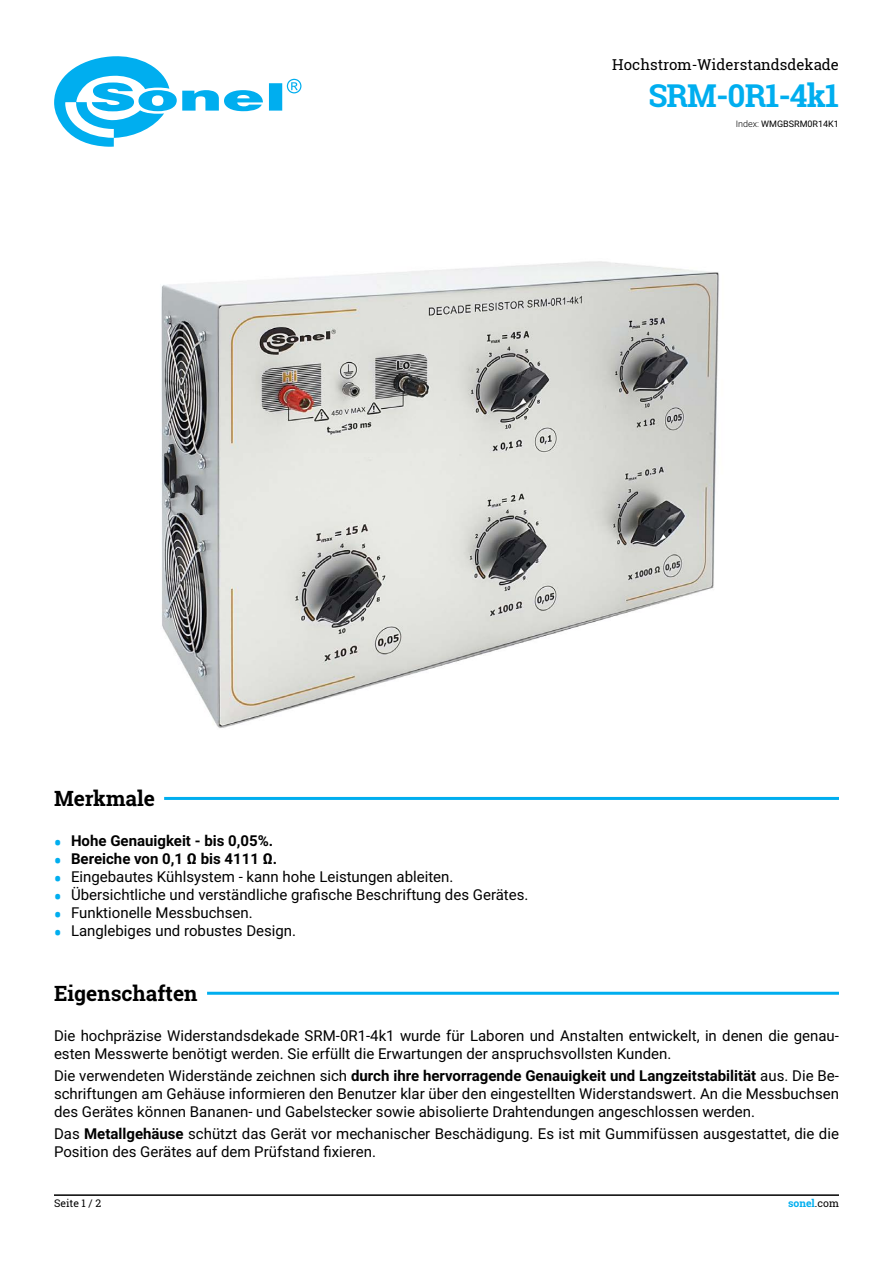
<style>
.page{position:relative;width:893px;height:1263px;background:#fff}
.page>*{position:absolute;margin:0;border:0;box-sizing:border-box;transform-origin:0 0}
.t1{font:700 31.5px "Roboto Slab";letter-spacing:-.03em;color:#00aeef}
.t2{font:700 21px "Roboto Slab";color:#000}
.t3{font:15px/18px "Roboto";color:#000}
.t4{font:700 15px "Roboto";color:#000}
.t5{font:15px "Roboto Slab";color:#000}
.t6{font:700 10.5px "Roboto Slab";color:#00aeef}
.t7{font:10.5px "Roboto Slab";color:#000}
.t8{font:9px "Roboto";color:#000}
.s1{font-weight:300}
.s2{font-family:"Roboto Slab";font-size:21px;color:#00aeef}
.s3{font-family:"Roboto Slab";font-weight:700;font-size:21px;color:#00aeef}
.s4{font-weight:700}
.s5{font-weight:400;color:#000}
</style>
<div class="page">
<hr style="left:54px;top:1194px;width:785px;height:2px;background:#000">
<hr style="left:164px;top:797px;width:675px;height:3px;background:#00aeef">
<hr style="left:207px;top:992px;width:632px;height:3px;background:#00aeef">
<svg style="left:54px;top:56px;width:247px;height:91px"></svg>
<img style="left:161px;top:261px;width:558px;height:467px">
<p class="t5" style="left:612px;top:54px;width:228px">Hochstrom-Widerstandsdekade</p>
<h1 class="t1" style="left:648px;top:74px;width:192px">SRM-0R1-4k1</h1>
<p class="t8" style="left:736px;top:117px;width:105px"><span class="s1">Index:</span> WMGBSRM0R14K1</p>
<h2 class="t2" style="left:54px;top:784px;width:103px">Merkmale</h2>
<p class="t4" style="left:54px;top:830px;width:221px"><span class="s2">•</span> Hohe Genauigkeit - bis 0,05%.</p>
<p class="t4" style="left:54px;top:848px;width:225px"><span class="s2">•</span> Bereiche von 0,1 Ω bis 4111 Ω.</p>
<p class="t3" style="left:54px;top:867px;width:401px"><span class="s3">•</span> Eingebautes Kühlsystem - kann hohe Leistungen ableiten.</p>
<p class="t3" style="left:54px;top:885px;width:476px"><span class="s3">•</span> Übersichtliche und verständliche grafische Beschriftung des Gerätes.</p>
<p class="t3" style="left:54px;top:903px;width:200px"><span class="s3">•</span> Funktionelle Messbuchsen.</p>
<p class="t3" style="left:54px;top:921px;width:244px"><span class="s3">•</span> Langlebiges und robustes Design.</p>
<h2 class="t2" style="left:54px;top:978px;width:145px">Eigenschaften</h2>
<p class="t3" style="left:54px;top:1026px;width:786px">Die hochpräzise Widerstandsdekade SRM-0R1-4k1 wurde für Laboren und Anstalten entwickelt, in denen die genau&shy;esten Messwerte benötigt werden. Sie erfüllt die Erwartungen der anspruchsvollsten Kunden.</p>
<p class="t3" style="left:54px;top:1066px;width:786px;text-align:justify">Die verwendeten Widerstände zeichnen sich <span class="s4">durch ihre hervorragende Genauigkeit und Langzeitstabilität</span> aus. Die Be&shy;schriftungen am Gehäuse informieren den Benutzer klar über den eingestellten Widerstandswert. An die Messbuchsen des Gerätes können Bananen- und Gabelstecker sowie abisolierte Drahtendungen angeschlossen werden.</p>
<p class="t3" style="left:54px;top:1124px;width:786px">Das <span class="s4">Metallgehäuse</span> schützt das Gerät vor mechanischer Beschädigung. Es ist mit Gummifüssen ausgestattet, die die<br>Position des Gerätes auf dem Prüfstand fixieren.</p>
<p class="t7" style="left:54px;top:1196px;width:49px">Seite 1 / 2</p>
<p class="t6" style="left:788px;top:1196px;width:52px">sonel<span class="s5">.com</span></p>
</div>
